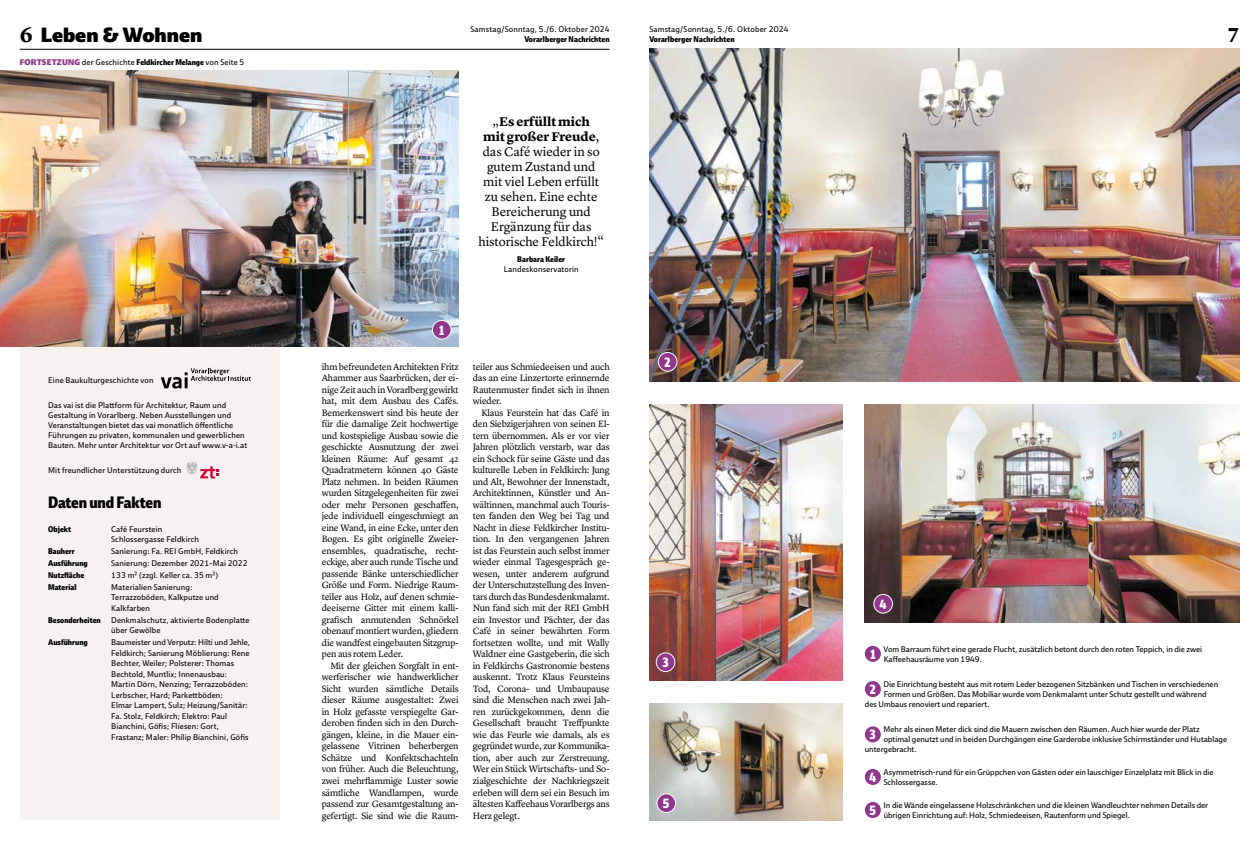
<style>
.page{position:relative;width:1259px;height:857px;background:#fff}
.page>*{position:absolute;margin:0;border:0;box-sizing:border-box;transform-origin:0 0}
.t1{font:700 21px "Lyon Text";color:#000}
.t2{font:20px "Ebony Hv";color:#000}
.t3{font:800 condensed 16px "Ebony";letter-spacing:-.01em;color:#000}
.t4{font:13px/15px "Lyon Text";letter-spacing:-.005em;color:#000;text-align:center}
.t5{font:800 condensed 13px "Ebony";color:#fff}
.t6{font:9.5px/11.5px "Lyon Text";letter-spacing:-.02em;color:#000;text-align:justify}
.t7{font:8px/10.5px "Ebony";letter-spacing:.005em;color:#000}
.t8{font:800 condensed 8px "Ebony";color:#000}
.s1{font-family:"Lyon Text";font-weight:700;font-size:21px}
.s2{font-family:"Ebony Hv";color:#90368b}
.s3{font-weight:800;font-stretch:condensed}
.s4{font-weight:700}
</style>
<div class="page">
<hr style="left:20px;top:49px;width:589px;height:1px;background:#000">
<div style="left:20px;top:346px;width:259px;height:473px;background:#f5f2f1"></div>
<img style="left:0;top:70px;width:459px;height:276px">
<img style="left:649px;top:49px;width:590px;height:332px">
<img style="left:865px;top:404px;width:374px;height:218px">
<img style="left:649px;top:703px;width:193px;height:116px">
<svg style="left:186px;top:461px;width:33px;height:17px"></svg>
<svg style="left:161px;top:367px;width:90px;height:21px"></svg>
<div style="left:865px;top:645px;width:16px;height:16px;background:#90368b;border-radius:50%"></div>
<div style="left:865px;top:680px;width:16px;height:16px;background:#90368b;border-radius:50%"></div>
<div style="left:865px;top:726px;width:16px;height:16px;background:#90368b;border-radius:50%"></div>
<div style="left:865px;top:768px;width:16px;height:16px;background:#90368b;border-radius:50%"></div>
<div style="left:865px;top:801px;width:16px;height:16px;background:#90368b;border-radius:50%"></div>
<div style="left:432px;top:320px;width:19px;height:19px;background:#90368b;border-radius:50%"></div>
<div style="left:432px;top:320px;width:19px;height:19px;border:1px solid #fff;border-radius:50%"></div>
<img style="left:649px;top:404px;width:194px;height:276px">
<div style="left:656px;top:652px;width:19px;height:19px;background:#90368b;border-radius:50%"></div>
<div style="left:656px;top:652px;width:19px;height:19px;border:1px solid #fff;border-radius:50%"></div>
<div style="left:874px;top:594px;width:18px;height:18px;background:#90368b;border-radius:50%"></div>
<div style="left:873px;top:593px;width:20px;height:20px;border:1px solid #fff;border-radius:50%"></div>
<div style="left:657px;top:793px;width:18px;height:19px;background:#90368b;border-radius:50%"></div>
<div style="left:656px;top:792px;width:20px;height:20px;border:1px solid #fff;border-radius:50%"></div>
<div style="left:658px;top:352px;width:19px;height:19px;background:#90368b;border-radius:50%"></div>
<div style="left:658px;top:352px;width:19px;height:19px;border:1px solid #fff;border-radius:50%"></div>
<p class="t7" style="left:470px;top:23px;width:141px">Samstag/Sonntag, 5./6. Oktober 2024</p>
<h2 class="t2" style="left:20px;top:21px;width:184px"><span class="s1">6</span> Leben &amp; Wohnen</h2>
<p class="t8" style="left:524px;top:34px;width:87px">Vorarlberger Nachrichten</p>
<p class="t7" style="left:20px;top:56px;width:226px"><span class="s2">FORTSETZUNG</span> der Geschichte <span class="s3">Feldkircher Melange</span> von Seite 5</p>
<p class="t7" style="left:48px;top:374px;width:107px">Eine Baukulturgeschichte von</p>
<p class="t7" style="left:48px;top:399px;width:200px;line-height:10px">Das vai ist die Plattform für Architektur, Raum und Gestaltung in Vorarlberg. Neben Ausstellungen und Veranstaltungen bietet das vai monatlich öffentliche Führungen zu privaten, kommunalen und gewerblichen Bauten. Mehr unter Architektur vor Ort auf www.v-a-i.at</p>
<p class="t7" style="left:48px;top:464px;width:135px">Mit freundlicher Unterstützung durch</p>
<h3 class="t3" style="left:48px;top:492px;width:115px">Daten und Fakten</h3>
<p class="t8" style="left:48px;top:523px;width:24px">Objekt</p>
<p class="t7" style="left:111px;top:523px;width:89px">Café Feurstein<br>Schlossergasse Feldkirch</p>
<p class="t8" style="left:48px;top:546px;width:28px">Bauherr</p>
<p class="t7" style="left:111px;top:545px;width:128px">Sanierung: Fa. REI GmbH, Feldkirch</p>
<p class="t8" style="left:48px;top:557px;width:41px">Ausführung</p>
<p class="t7" style="left:111px;top:557px;width:138px">Sanierung: Dezember 2021–Mai 2022</p>
<p class="t8" style="left:48px;top:569px;width:38px">Nutzfläche</p>
<p class="t7" style="left:111px;top:569px;width:108px">133 m² (zzgl. Keller ca. 35 m²)</p>
<p class="t8" style="left:48px;top:581px;width:30px">Material</p>
<p class="t7" style="left:111px;top:581px;width:109px">Materialien Sanierung:<br>Terrazzoböden, Kalkputze und<br>Kalkfarben</p>
<p class="t8" style="left:48px;top:614px;width:54px">Besonderheiten</p>
<p class="t7" style="left:111px;top:614px;width:140px">Denkmalschutz, aktivierte Bodenplatte über Gewölbe</p>
<p class="t8" style="left:48px;top:637px;width:41px">Ausführung</p>
<p class="t7" style="left:111px;top:636px;width:140px">Baumeister und Verputz: Hilti und Jehle, Feldkirch; Sanierung Möblierung: Rene Bechter, Weiler; Polsterer: Thomas Bechtold, Muntlix; Innenausbau:<br>Martin Dörn, Nenzing; Terrazzoböden:<br>Lerbscher, Hard; Parkettböden:<br>Elmar Lampert, Sulz; Heizung/Sanitär:<br>Fa. Stolz, Feldkirch; Elektro: Paul Bianchini, Göfis; Fliesen: Gort, Frastanz; Maler: Philip Bianchini, Göfis</p>
<h3 class="t4" style="left:478px;top:113px;width:127px">„<span class="s4">Es erfüllt mich<br>mit großer Freude</span>, das Café wieder in so gutem Zustand und mit viel Leben erfüllt zu sehen. Eine echte<br>Bereicherung und<br>Ergänzung für das historische Feldkirch!“</h3>
<p class="t8" style="left:517px;top:254px;width:49px">Barbara Keiler</p>
<p class="t7" style="left:503px;top:264px;width:77px">Landeskonservatorin</p>
<h3 class="t5" style="left:439px;top:322px;width:7px">1</h3>
<p class="t6" style="left:322px;top:359px;width:138px">ihm befreundeten Architekten Fritz Ahammer aus Saarbrücken, der ei&shy;nige Zeit auch in Vorarlberg gewirkt hat, mit dem Ausbau des Cafés.<br>Bemerkenswert sind bis heute der für die damalige Zeit hochwertige und kostspielige Ausbau sowie die geschickte Ausnutzung der zwei kleinen Räume: Auf gesamt 42<br>Quadratmetern können 40 Gäste Platz nehmen. In beiden Räumen wurden Sitzgelegenheiten für zwei oder mehr Personen geschaffen, jede individuell eingeschmiegt an eine Wand, in eine Ecke, unter den Bogen. Es gibt originelle Zweier&shy;ensembles, quadratische, recht&shy;eckige, aber auch runde Tische und passende Bänke unterschiedlicher Größe und Form. Niedrige Raum&shy;teiler aus Holz, auf denen schmie&shy;deeiserne Gitter mit einem kalli&shy;grafisch anmutenden Schnörkel obenauf montiert wurden, gliedern die wandfest eingebauten Sitzgrup&shy;pen aus rotem Leder.</p>
<p class="t6" style="left:322px;top:658px;width:138px;text-indent:9px">Mit der gleichen Sorgfalt in ent&shy;werferischer wie handwerklicher Sicht wurden sämtliche Details dieser Räume ausgestaltet: Zwei in Holz gefasste verspiegelte Gar&shy;deroben finden sich in den Durch&shy;gängen, kleine, in die Mauer ein&shy;gelassene Vitrinen beherbergen Schätze und Konfektschachteln von früher. Auch die Beleuchtung, zwei mehrflammige Luster sowie sämtliche Wandlampen, wurde passend zur Gesamtgestaltung an&shy;gefertigt. Sie sind wie die Raum-</p>
<p class="t6" style="left:473px;top:359px;width:138px">teiler aus Schmiedeeisen und auch das an eine Linzertorte erinnernde Rautenmuster findet sich in ihnen wieder.</p>
<p class="t6" style="left:473px;top:405px;width:138px;text-indent:9px">Klaus Feurstein hat das Café in den Siebzigerjahren von seinen El&shy;tern übernommen. Als er vor vier Jahren plötzlich verstarb, war das ein Schock für seine Gäste und das kulturelle Leben in Feldkirch: Jung und Alt, Bewohner der Innenstadt, Architektinnen, Künstler und An&shy;wältinnen, manchmal auch Touris&shy;ten fanden den Weg bei Tag und Nacht in diese Feldkircher Institu&shy;tion. In den vergangenen Jahren ist das Feurstein auch selbst immer wieder einmal Tagesgespräch ge&shy;wesen, unter anderem aufgrund der Unterschutzstellung des Inven&shy;tars durch das Bundesdenkmalamt.<br>Nun fand sich mit der REI GmbH ein Investor und Pächter, der das Café in seiner bewährten Form fortsetzen wollte, und mit Wally Waldner eine Gastgeberin, die sich in Feldkirchs Gastronomie bestens auskennt. Trotz Klaus Feursteins Tod, Corona- und Umbaupause sind die Menschen nach zwei Jah&shy;ren zurückgekommen, denn die Gesellschaft braucht Treffpunkte wie das Feurle wie damals, als es gegründet wurde, zur Kommunika&shy;tion, aber auch zur Zerstreuung.<br>Wer ein Stück Wirtschafts- und So&shy;zialgeschichte der Nachkriegszeit erleben will dem sei ein Besuch im ältesten Kaffeehaus Vorarlbergs ans Herz gelegt.</p>
<p class="t7" style="left:649px;top:23px;width:141px">Samstag/Sonntag, 5./6. Oktober 2024</p>
<p class="t8" style="left:649px;top:34px;width:87px">Vorarlberger Nachrichten</p>
<h1 class="t1" style="left:1228px;top:18px;width:12px">7</h1>
<h3 class="t5" style="left:664px;top:354px;width:8px">2</h3>
<h3 class="t5" style="left:662px;top:654px;width:8px">3</h3>
<h3 class="t5" style="left:663px;top:794px;width:8px">5</h3>
<h3 class="t5" style="left:879px;top:595px;width:9px">4</h3>
<h3 class="t5" style="left:870px;top:645px;width:7px">1</h3>
<p class="t7" style="left:883px;top:643px;width:320px;line-height:10px">Vom Barraum führt eine gerade Flucht, zusätzlich betont durch den roten Teppich, in die zwei<br>Kaffeehausräume von 1949.</p>
<h3 class="t5" style="left:870px;top:681px;width:8px">2</h3>
<p class="t7" style="left:883px;top:678px;width:336px">Die Einrichtung besteht aus mit rotem Leder bezogenen Sitzbänken und Tischen in verschiedenen</p>
<p class="t7" style="left:883px;top:688px;width:324px">Formen und Größen. Das Mobiliar wurde vom Denkmalamt unter Schutz gestellt und während</p>
<p class="t7" style="left:865px;top:698px;width:126px">des Umbaus renoviert und repariert.</p>
<h3 class="t5" style="left:869px;top:726px;width:8px">3</h3>
<p class="t7" style="left:883px;top:723px;width:317px">Mehr als einen Meter dick sind die Mauern zwischen den Räumen. Auch hier wurde der Platz</p>
<p class="t7" style="left:883px;top:733px;width:345px">optimal genutzt und in beiden Durchgängen eine Garderobe inklusive Schirmständer und Hutablage</p>
<p class="t7" style="left:865px;top:743px;width:53px">untergebracht.</p>
<h3 class="t5" style="left:869px;top:768px;width:9px">4</h3>
<p class="t7" style="left:883px;top:766px;width:332px;line-height:10px">Asymmetrisch-rund für ein Grüppchen von Gästen oder ein lauschiger Einzelplatz mit Blick in die<br>Schlossergasse.</p>
<h3 class="t5" style="left:869px;top:801px;width:8px">5</h3>
<p class="t7" style="left:883px;top:799px;width:326px;line-height:10px">In die Wände eingelassene Holzschränkchen und die kleinen Wandleuchter nehmen Details der übrigen Einrichtung auf: Holz, Schmiedeeisen, Rautenform und Spiegel.</p>
</div>
